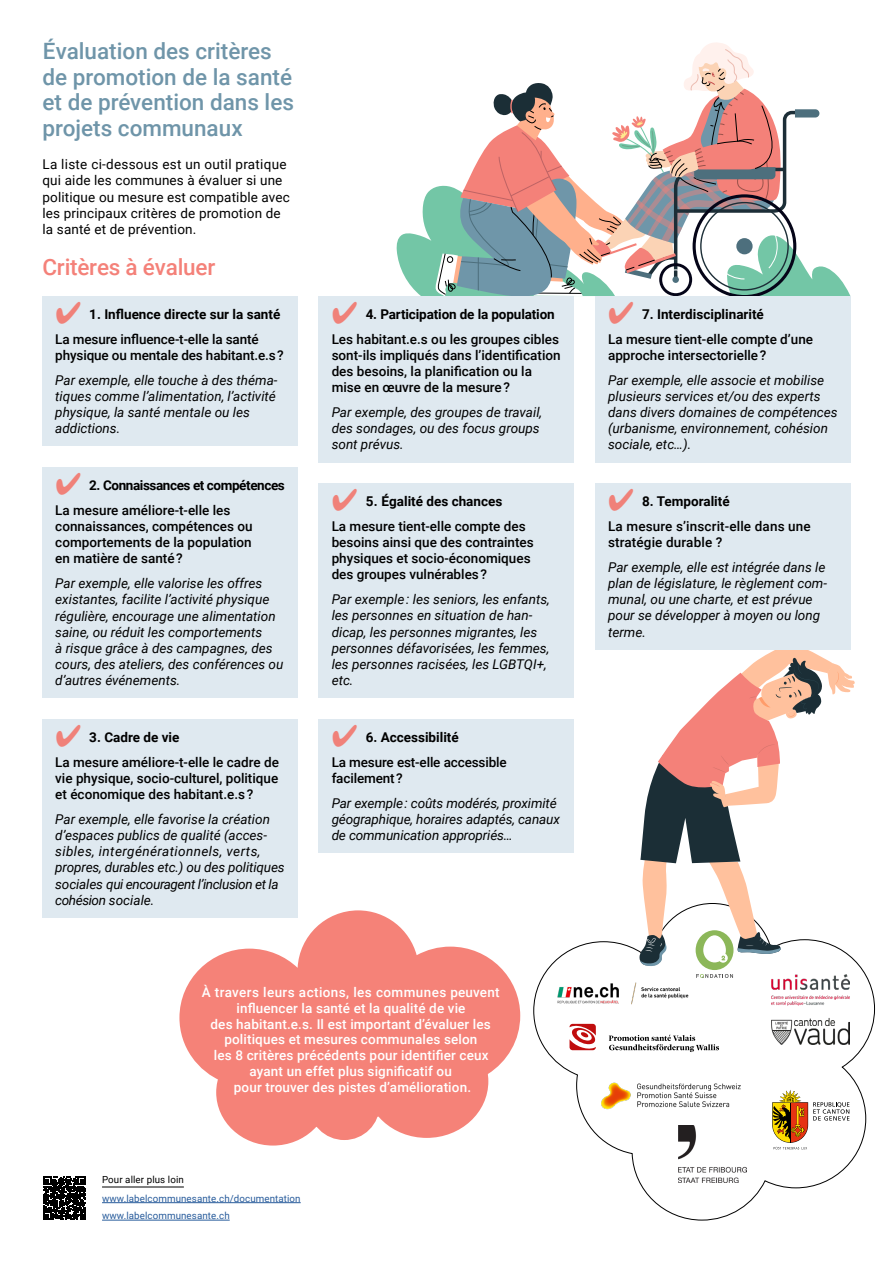
<style>
.page{position:relative;width:893px;height:1263px;background:#fff}
.page>*{position:absolute;margin:0;border:0;box-sizing:border-box;transform-origin:0 0}
.t1{font:700 27px "GT Alpina";color:#f08179}
.t2{font:500 22.5px/25.5px "Roboto";color:#6f95a9}
.t3{font:500 22.5px "Roboto";letter-spacing:-.01em;color:#f48179}
.t4{font:italic 13.5px/16.2px "Roboto";color:#000}
.t5{font:500 13.5px/16.2px "Roboto";color:#000}
.t6{font:500 13.5px/15.9px "Roboto";letter-spacing:.01em;color:#fff;text-align:center}
.t7{font:13.5px/16.2px "Roboto";letter-spacing:.01em;color:#000}
.t8{font:700 13.5px "Roboto";color:#000}
.t9{font:700 13.5px "Roboto";letter-spacing:-.03em;color:#000}
.t10{font:9.75px "Roboto";letter-spacing:.01em;color:#275b9b}
.t11{font:9.75px "Roboto";letter-spacing:.01em;color:#000}
</style>
<div class="page">
<hr style="left:102px;top:1187px;width:82px;height:1px;background:#000">
<hr style="left:102px;top:1220px;width:128px;height:1px;background:#275b9b">
<svg style="left:43px;top:1177px;width:43px;height:43px"></svg>
<svg style="left:396px;top:42px;width:454px;height:254px"></svg>
<svg style="left:533px;top:941px;width:342px;height:280px"></svg>
<svg style="left:772px;top:1090px;width:77px;height:59px"></svg>
<img style="left:678px;top:1126px;width:68px;height:56px">
<img style="left:600px;top:1082px;width:140px;height:28px">
<svg style="left:609px;top:1035px;width:110px;height:27px"></svg>
<svg style="left:569px;top:1024px;width:27px;height:26px"></svg>
<img style="left:771px;top:978px;width:79px;height:66px">
<hr style="left:102px;top:1202px;width:199px;height:1px;background:#275b9b">
<svg style="left:639px;top:644px;width:216px;height:334px"></svg>
<svg style="left:179px;top:910px;width:341px;height:236px;fill:#f58278"></svg>
<img style="left:550px;top:976px;width:146px;height:36px">
<div style="left:319px;top:296px;width:255px;height:166px;background:#dfe9f0"></div>
<div style="left:43px;top:296px;width:255px;height:150px;background:#dfe9f0"></div>
<div style="left:595px;top:296px;width:255px;height:166px;background:#dfe9f0"></div>
<div style="left:43px;top:467px;width:255px;height:231px;background:#dfe9f0"></div>
<div style="left:319px;top:483px;width:255px;height:215px;background:#dfe9f0"></div>
<div style="left:595px;top:483px;width:255px;height:166px;background:#dfe9f0"></div>
<div style="left:319px;top:719px;width:255px;height:134px;background:#dfe9f0"></div>
<div style="left:43px;top:719px;width:255px;height:198px;background:#dfe9f0"></div>
<h2 class="t2" style="left:43px;top:38px;width:253px">Évaluation des critères de promotion de la santé et de prévention dans les projets communaux</h2>
<p class="t7" style="left:43px;top:156px;width:249px">La liste ci-dessous est un outil pratique qui aide les communes à évaluer si une politique ou mesure est compatible avec les principaux critères de promotion de la santé et de prévention.</p>
<h2 class="t3" style="left:43px;top:251px;width:174px">Critères à évaluer</h2>
<p class="t8" style="left:89px;top:305px;width:193px">1. Influence directe sur la santé</p>
<h1 class="t1" style="left:331px;top:298px;width:28px">✔</h1>
<p class="t5" style="left:55px;top:330px;width:230px">La mesure influence-t-elle la santé physique ou mentale des habitant.e.s ?</p>
<p class="t4" style="left:55px;top:371px;width:224px">Par exemple, elle touche à des théma&shy;tiques comme l’alimentation, l’activité physique, la santé mentale ou les addictions.</p>
<h1 class="t1" style="left:55px;top:298px;width:28px">✔</h1>
<p class="t8" style="left:642px;top:305px;width:123px">7. Interdisciplinarité</p>
<p class="t5" style="left:608px;top:330px;width:207px">La mesure tient-elle compte d’une approche intersectorielle ?</p>
<p class="t4" style="left:608px;top:371px;width:231px">Par exemple, elle associe et mobilise plusieurs services et/ou des experts dans divers domaines de compétences (urbanisme, environnement, cohésion sociale, etc…).</p>
<h1 class="t1" style="left:608px;top:298px;width:28px">✔</h1>
<p class="t8" style="left:366px;top:305px;width:191px">4. Participation de la population</p>
<p class="t5" style="left:332px;top:330px;width:230px">Les habitant.e.s ou les groupes cibles sont-ils impliqués dans l’identification des besoins, la planification ou la mise en œuvre de la mesure ?</p>
<p class="t4" style="left:332px;top:404px;width:212px">Par exemple, des groupes de travail, des sondages, ou des focus groups sont prévus.</p>
<h1 class="t1" style="left:55px;top:469px;width:28px">✔</h1>
<p class="t9" style="left:89px;top:476px;width:197px">2. Connaissances et compétences</p>
<p class="t5" style="left:55px;top:501px;width:199px">La mesure améliore-t-elle les connaissances, compétences ou comportements de la population en matière de santé ?</p>
<p class="t4" style="left:55px;top:575px;width:230px">Par exemple, elle valorise les offres existantes, facilite l’activité physique régulière, encourage une alimentation saine, ou réduit les comportements<br>à risque grâce à des campagnes, des cours, des ateliers, des conférences ou d’autres événements.</p>
<h1 class="t1" style="left:331px;top:485px;width:28px">✔</h1>
<p class="t8" style="left:642px;top:492px;width:89px">8. Temporalité</p>
<p class="t5" style="left:608px;top:517px;width:204px">La mesure s’inscrit-elle dans une stratégie durable ?</p>
<p class="t4" style="left:608px;top:558px;width:221px">Par exemple, elle est intégrée dans le plan de législature, le règlement com&shy;munal, ou une charte, et est prévue pour se développer à moyen ou long terme.</p>
<h1 class="t1" style="left:608px;top:485px;width:28px">✔</h1>
<p class="t8" style="left:366px;top:492px;width:138px">5. Égalité des chances</p>
<p class="t5" style="left:332px;top:517px;width:204px">La mesure tient-elle compte des besoins ainsi que des contraintes physiques et socio-économiques des groupes vulnérables ?</p>
<p class="t4" style="left:332px;top:591px;width:220px">Par exemple : les seniors, les enfants, les personnes en situation de han&shy;dicap, les personnes migrantes, les personnes défavorisées, les femmes, les personnes racisées, les LGBTQI+, etc.</p>
<p class="t8" style="left:89px;top:728px;width:92px">3. Cadre de vie</p>
<h1 class="t1" style="left:331px;top:721px;width:28px">✔</h1>
<p class="t5" style="left:55px;top:753px;width:225px;text-align:justify">La mesure améliore-t-elle le cadre de vie physique, socio-culturel, politique et économique des habitant.e.s ?</p>
<p class="t4" style="left:55px;top:810px;width:231px">Par exemple, elle favorise la création d’espaces publics de qualité (acces&shy;sibles, intergénérationnels, verts, propres, durables etc.) ou des politiques sociales qui encouragent l’inclusion et la cohésion sociale.</p>
<h1 class="t1" style="left:55px;top:721px;width:28px">✔</h1>
<p class="t8" style="left:366px;top:728px;width:95px">6. Accessibilité</p>
<p class="t5" style="left:332px;top:753px;width:177px">La mesure est-elle accessible facilement ?</p>
<p class="t4" style="left:332px;top:794px;width:230px">Par exemple : coûts modérés, proximité géographique, horaires adaptés, canaux de communication appropriés…</p>
<p class="t6" style="left:202px;top:983px;width:299px">À travers leurs actions, les communes peuvent influencer la santé et la qualité de vie<br>des habitant.e.s. Il est important d’évaluer les politiques et mesures communales selon<br>les 8 critères précédents pour identifier ceux ayant un effet plus significatif ou<br>pour trouver des pistes d’amélioration.</p>
<p class="t11" style="left:102px;top:1173px;width:83px">Pour aller plus loin</p>
<p class="t10" style="left:102px;top:1209px;width:129px">www.labelcommunesante.ch</p>
<p class="t10" style="left:102px;top:1192px;width:200px">www.labelcommunesante.ch/documentation</p>
</div>
